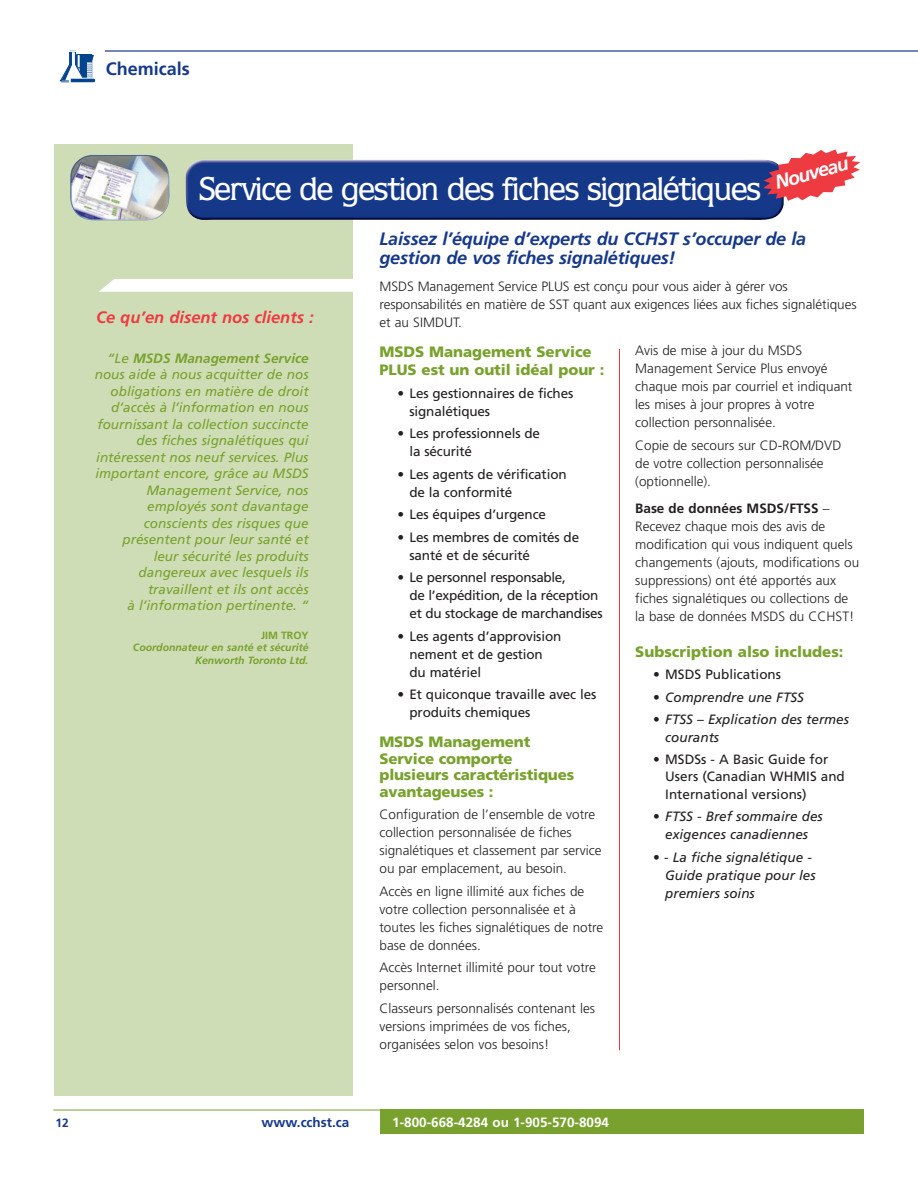
<style>
.page{position:relative;width:918px;height:1188px;background:#fff}
.page>*{position:absolute;margin:0;border:0;box-sizing:border-box;transform-origin:0 0}
.t1{font:500 33px "Quorum";letter-spacing:-.035em;color:#fff}
.t2{font:italic 700 19.5px "Frutiger";color:#fff}
.t3{font:italic 700 18px/19.5px "Frutiger";letter-spacing:-.01em;color:#153889}
.t4{font:700 18px "Frutiger";color:#153889}
.t5{font:italic 700 16.5px "Frutiger";color:#ee3a41}
.t6{font:900 15px/16.5px "Frutiger";letter-spacing:-.01em;color:#78a22d}
.t7{font:300 13.5px/18px "Frutiger";color:#231f20}
.t8{font:13.5px/18px "Frutiger";letter-spacing:-.01em;color:#231f20}
.t9{font:italic 13.5px/16.5px "Frutiger";color:#78a22d;text-align:right}
.t10{font:italic 13.5px/18px "Frutiger";color:#231f20}
.t11{font:700 13.5px "Frutiger";color:#fff}
.t12{font:700 13.5px "Frutiger";color:#153889}
.t13{font:700 12px "Frutiger";color:#153889}
.t14{font:italic 700 10.5px/12.6px "Frutiger";color:#78a22d;text-align:right}
.t15{font:700 10.5px "Frutiger";color:#78a22d}
.s1{font-weight:700}
.s2{font-style:normal}
</style>
<div class="page">
<div style="left:54px;top:144px;width:298px;height:952px;background:#cfddb6"></div>
<div style="left:380px;top:1110px;width:484px;height:24px;background:#78a22d"></div>
<hr style="left:53px;top:1110px;width:329px;height:1px;background:#78a22d">
<hr style="left:105px;top:50px;width:813px;height:2px;background:#153889">
<svg style="left:60px;top:50px;width:36px;height:33px"></svg>
<hr style="left:619px;top:349px;width:1px;height:701px;background:#ee3a41">
<svg style="left:99px;top:279px;width:254px;height:13px;background:#fcfdfb"></svg>
<img style="left:70px;top:154px;width:100px;height:67px">
<img style="left:185px;top:158px;width:599px;height:65px">
<svg style="left:763px;top:149px;width:97px;height:52px"></svg>
<h3 class="t4" style="left:106px;top:62px;width:86px">Chemicals</h3>
<h1 class="t1" style="left:199px;top:177px;width:564px">Service de gestion des fiches signalétiques</h1>
<h2 class="t2" style="left:774px;top:175px;width:77px;rotate:-15deg">Nouveau</h2>
<p class="t5" style="left:96px;top:311px;width:219px">Ce qu’en disent nos clients :</p>
<p class="t9" style="left:95px;top:351px;width:215px">“Le <span class="s1">MSDS Management Service </span>nous aide à nous acquitter de nos obligations en matière de droit d’accès à l’information en nous fournissant la collection succincte des fiches signalétiques qui intéressent nos neuf services. Plus important encore, grâce au MSDS<br>Management Service, nos employés sont davantage conscients des risques que présentent pour leur santé et leur sécurité les produits dangereux avec lesquels ils travaillent et ils ont accès<br>à l’information pertinente. “</p>
<p class="t15" style="left:261px;top:631px;width:49px">JIM TROY</p>
<p class="t14" style="left:133px;top:642px;width:177px">Coordonnateur en santé et sécurité<br>Kenworth Toronto Ltd.</p>
<h3 class="t3" style="left:380px;top:230px;width:428px">Laissez l’équipe d’experts du CCHST s’occuper de la gestion de vos fiches signalétiques!</h3>
<p class="t7" style="left:380px;top:278px;width:479px">MSDS Management Service PLUS est conçu pour vous aider à gérer vos responsabilités en matière de SST quant aux exigences liées aux fiches signalétiques et au SIMDUT.</p>
<p class="t6" style="left:380px;top:344px;width:226px;line-height:18px">MSDS Management Service<br>PLUS est un outil idéal pour :</p>
<p class="t8" style="left:410px;top:385px;width:165px;text-indent:-12px">• Les gestionnaires de fiches signalétiques</p>
<p class="t8" style="left:410px;top:426px;width:132px;text-indent:-12px">• Les professionnels de la sécurité</p>
<p class="t8" style="left:410px;top:466px;width:159px;text-indent:-12px">• Les agents de vérification de la conformité</p>
<p class="t8" style="left:398px;top:507px;width:150px">• Les équipes d’urgence</p>
<p class="t8" style="left:410px;top:529px;width:171px;text-indent:-12px">• Les membres de comités de santé et de sécurité</p>
<p class="t8" style="left:410px;top:570px;width:195px;text-indent:-12px">• Le personnel responsable,<br>de l’expédition, de la réception et du stockage de marchandises</p>
<p class="t8" style="left:410px;top:628px;width:153px;text-indent:-12px">• Les agents d’approvision nement et de gestion du matériel</p>
<p class="t8" style="left:410px;top:687px;width:188px;text-indent:-12px">• Et quiconque travaille avec les produits chemiques</p>
<p class="t6" style="left:380px;top:735px;width:196px">MSDS Management<br>Service comporte plusieurs caractéristiques avantageuses :</p>
<p class="t7" style="left:380px;top:807px;width:224px">Configuration de l’ensemble de votre collection personnalisée de fiches signalétiques et classement par service ou par emplacement, au besoin.</p>
<p class="t7" style="left:380px;top:883px;width:225px">Accès en ligne illimité aux fiches de votre collection personnalisée et à toutes les fiches signalétiques de notre base de données.</p>
<p class="t7" style="left:380px;top:960px;width:218px">Accès Internet illimité pour tout votre personnel.</p>
<p class="t7" style="left:380px;top:1000px;width:217px">Classeurs personnalisés contenant les versions imprimées de vos fiches, organisées selon vos besoins!</p>
<p class="t7" style="left:635px;top:343px;width:219px">Avis de mise à jour du MSDS<br>Management Service Plus envoyé chaque mois par courriel et indiquant les mises à jour propres à votre collection personnalisée.</p>
<p class="t7" style="left:635px;top:437px;width:208px">Copie de secours sur CD-ROM/DVD de votre collection personnalisée (optionnelle).</p>
<p class="t7" style="left:635px;top:500px;width:225px"><span class="s1">Base de données MSDS/FTSS</span> – Recevez chaque mois des avis de modification qui vous indiquent quels changements (ajouts, modifications ou suppressions) ont été apportés aux fiches signalétiques ou collections de la base de données MSDS du CCHST!</p>
<p class="t6" style="left:635px;top:645px;width:210px">Subscription also includes:</p>
<p class="t8" style="left:653px;top:667px;width:129px">• MSDS Publications</p>
<p class="t10" style="left:653px;top:689px;width:152px"><span class="s2">•</span> Comprendre une FTSS</p>
<p class="t10" style="left:665px;top:712px;width:185px;text-indent:-12px"><span class="s2">•</span> FTSS – Explication des termes courants</p>
<p class="t8" style="left:665px;top:752px;width:181px;line-height:17.2px;text-indent:-12px">• MSDSs - A Basic Guide for<br>Users (Canadian WHMIS and<br>International versions)</p>
<p class="t10" style="left:653px;top:808px;width:171px;text-align:center"><span class="s2">•</span> FTSS - Bref sommaire des exigences canadiennes</p>
<p class="t10" style="left:665px;top:849px;width:152px;text-indent:-12px"><span class="s2">• -</span> La fiche signalétique -<br>Guide pratique pour les premiers soins</p>
<p class="t13" style="left:56px;top:1118px;width:15px">12</p>
<p class="t12" style="left:262px;top:1117px;width:89px">www.cchst.ca</p>
<p class="t11" style="left:392px;top:1117px;width:218px">1-800-668-4284 ou 1-905-570-8094</p>
</div>
